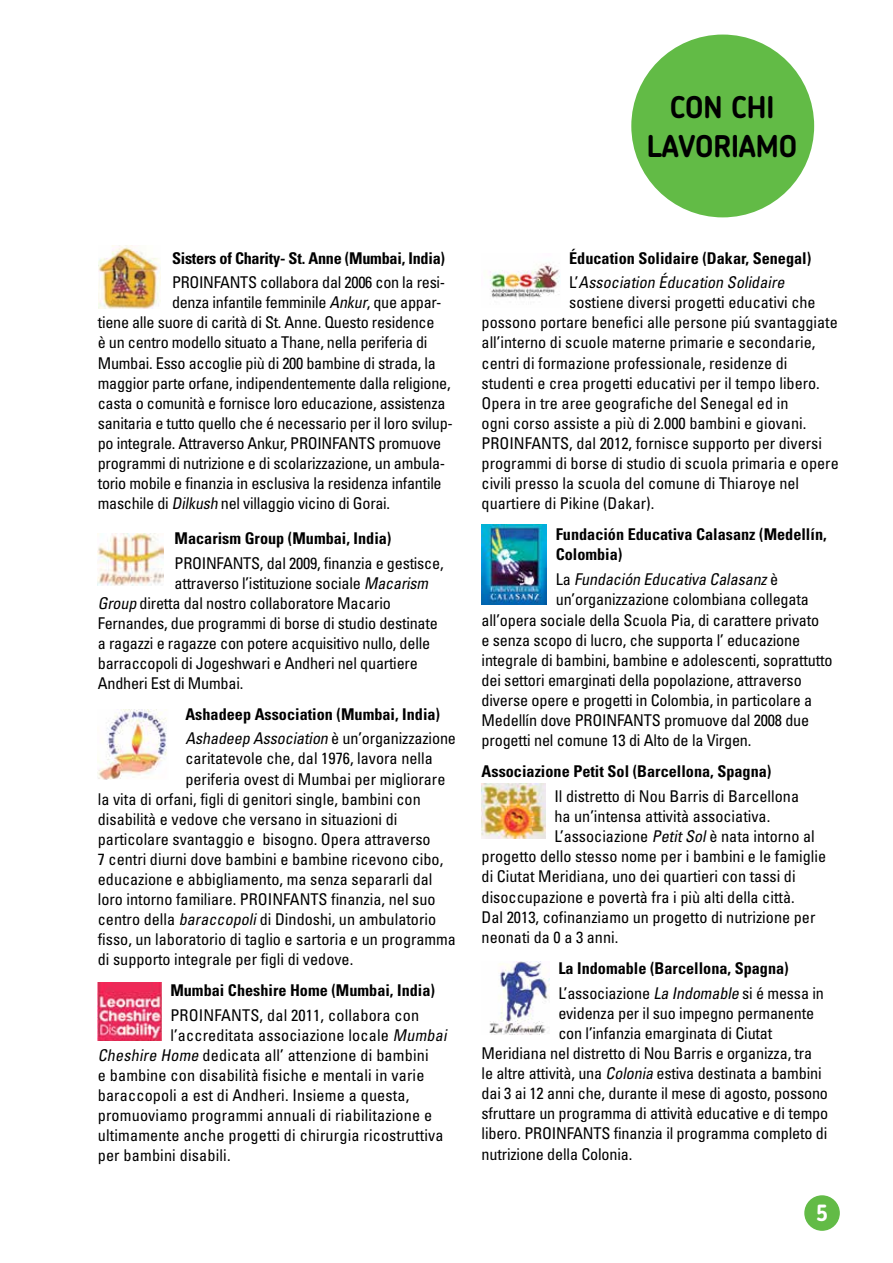
<style>
.page{position:relative;width:893px;height:1263px;background:#fff}
.page>*{position:absolute;margin:0;border:0;box-sizing:border-box;transform-origin:0 0}
.t1{font:700 30px/39px "Chevin";letter-spacing:-.02em;color:#000;text-align:center}
.t2{font:700 22.5px "Chevin";color:#fff}
.t3{font:condensed 16.2px/20.1px "Univers LT";color:#000}
.t4{font:700 condensed 16.2px/24.3px "Univers LT";color:#000}
.t5{font:italic condensed 16.2px "Univers LT";color:#000}
.s1{font-style:italic}
.s2{font-weight:400;font-style:italic}
.s3{font-weight:400}
.s4{font-style:normal}
</style>
<div class="page">
<div style="left:805px;top:1196px;width:34px;height:34px;background:#62bb46;border-radius:50%"></div>
<div style="left:804px;top:1195px;width:36px;height:36px;border:2px solid #62bb46;border-radius:50%"></div>
<img style="left:99px;top:246px;width:61px;height:62px">
<div style="left:631px;top:35px;width:183px;height:182px;background:#62bb46;border-radius:50%"></div>
<img style="left:98px;top:534px;width:65px;height:51px">
<img style="left:98px;top:710px;width:69px;height:70px">
<img style="left:98px;top:983px;width:64px;height:57px">
<img style="left:490px;top:263px;width:70px;height:36px">
<img style="left:482px;top:524px;width:65px;height:80px">
<img style="left:482px;top:784px;width:64px;height:55px">
<img style="left:489px;top:961px;width:61px;height:73px">
<h1 class="t1" style="left:647px;top:87px;width:152px">CON CHI<br>LAVORIAMO</h1>
<p class="t4" style="left:172px;top:246px;width:275px">Sisters of Charity- St. Anne (Mumbai, India)</p>
<p class="t3" style="left:172px;top:272px;width:275px">PROINFANTS collabora dal 2006 con la resi-</p>
<p class="t3" style="left:172px;top:292px;width:271px">denza infantile femminile <span class="s1">Ankur</span>, que appar-</p>
<p class="t3" style="left:98px;top:312px;width:338px">tiene alle suore di carità di St. Anne. Questo residence</p>
<p class="t3" style="left:98px;top:332px;width:331px">è un centro modello situato a Thane, nella periferia di</p>
<p class="t3" style="left:98px;top:352px;width:340px">Mumbai. Esso accoglie più di 200 bambine di strada, la</p>
<p class="t3" style="left:98px;top:373px;width:354px">maggior parte orfane, indipendentemente dalla religione,</p>
<p class="t3" style="left:98px;top:393px;width:349px">casta o comunità e fornisce loro educazione, assistenza</p>
<p class="t3" style="left:98px;top:413px;width:357px">sanitaria e tutto quello che é necessario per il loro svilup-</p>
<p class="t3" style="left:98px;top:433px;width:345px">po integrale. Attraverso Ankur, PROINFANTS promuove</p>
<p class="t3" style="left:98px;top:453px;width:349px">programmi di nutrizione e di scolarizzazione, un ambula-</p>
<p class="t3" style="left:98px;top:473px;width:345px">torio mobile e finanzia in esclusiva la residenza infantile</p>
<p class="t3" style="left:98px;top:493px;width:294px">maschile di <span class="s1">Dilkush</span> nel villaggio vicino di Gorai.</p>
<p class="t4" style="left:175px;top:526px;width:218px">Macarism Group (Mumbai, India)</p>
<p class="t3" style="left:175px;top:552px;width:271px">PROINFANTS, dal 2009, finanzia e gestisce,</p>
<p class="t3" style="left:175px;top:573px;width:259px">attraverso l’istituzione sociale <span class="s1">Macarism</span></p>
<p class="t3" style="left:98px;top:593px;width:295px"><span class="s1">Group</span> diretta dal nostro collaboratore Macario</p>
<p class="t3" style="left:98px;top:613px;width:342px">Fernandes, due programmi di borse di studio destinate</p>
<p class="t3" style="left:98px;top:633px;width:334px">a ragazzi e ragazze con potere acquisitivo nullo, delle</p>
<p class="t3" style="left:98px;top:653px;width:321px">barraccopoli di Jogeshwari e Andheri nel quartiere</p>
<p class="t3" style="left:98px;top:673px;width:147px">Andheri Est di Mumbai.</p>
<p class="t4" style="left:185px;top:702px;width:272px">Ashadeep Association (Mumbai, India)<br><span class="s2">Ashadeep Association</span> <span class="s3">è u n ’ o r g a n i zz a z i o n e</span></p>
<p class="t3" style="left:185px;top:748px;width:249px">caritatevole che, dal 1976, lavora nella</p>
<p class="t3" style="left:185px;top:768px;width:262px">periferia ovest di Mumbai per migliorare</p>
<p class="t3" style="left:98px;top:788px;width:324px">la vita di orfani, figli di genitori single, bambini con</p>
<p class="t3" style="left:98px;top:809px;width:301px">disabilità e vedove che versano in situazioni di</p>
<p class="t3" style="left:98px;top:829px;width:334px">particolare svantaggio e bisogno. Opera attraverso</p>
<p class="t3" style="left:98px;top:849px;width:347px">7 centri diurni dove bambini e bambine ricevono cibo,</p>
<p class="t3" style="left:98px;top:869px;width:336px">educazione e abbigliamento, ma senza separarli dal</p>
<p class="t3" style="left:98px;top:889px;width:339px">loro intorno familiare. PROINFANTS finanzia, nel suo</p>
<p class="t3" style="left:98px;top:909px;width:340px">centro della <span class="s1">baraccopoli</span>di Dindoshi, un ambulatorio</p>
<p class="t3" style="left:98px;top:929px;width:360px">fisso, un laboratorio di taglio e sartoria e un programma</p>
<p class="t3" style="left:98px;top:949px;width:257px">di supporto integrale per figli di vedove.</p>
<p class="t4" style="left:170px;top:978px;width:266px">Mumbai Cheshire Home (Mumbai, India)</p>
<p class="t3" style="left:170px;top:1004px;width:250px">PROINFANTS, dal 2011, collabora con</p>
<p class="t3" style="left:170px;top:1024px;width:281px">l’accreditata associazione locale <span class="s1">Mumbai</span></p>
<p class="t3" style="left:98px;top:1045px;width:332px"><span class="s1">Cheshire Home</span> dedicata all’ attenzione di bambini</p>
<p class="t3" style="left:98px;top:1065px;width:328px">e bambine con disabilità fisiche e mentali in varie</p>
<p class="t3" style="left:98px;top:1085px;width:313px">baraccopoli a est di Andheri. Insieme a questa,</p>
<p class="t3" style="left:98px;top:1105px;width:336px">promuoviamo programmi annuali di riabilitazione e</p>
<p class="t3" style="left:98px;top:1125px;width:347px">ultimamente anche progetti di chirurgia ricostruttiva</p>
<p class="t3" style="left:98px;top:1145px;width:134px">per bambini disabili.</p>
<p class="t4" style="left:569px;top:246px;width:244px">Éducation Solidaire (Dakar, Senegal)<br><span class="s3">L’</span> <span class="s2">Association Éducation Solidaire</span></p>
<p class="t3" style="left:482px;top:292px;width:359px;text-indent:88px">sostiene diversi progetti educativi che possono portare benefici alle persone piú svantaggiate all’interno di scuole materne primarie e secondarie, centri di formazione professionale, residenze di studenti e crea progetti educativi per il tempo libero.<br>Opera in tre aree geografiche del Senegal ed in<br>ogni corso assiste a più di 2.000 bambini e giovani.<br>PROINFANTS, dal 2012, fornisce supporto per diversi programmi di borse di studio di scuola primaria e opere civili presso la scuola del comune di Thiaroye nel quartiere di Pikine (Dakar).</p>
<p class="t4" style="left:556px;top:524px;width:272px;line-height:20.1px">Fundación Educativa Calasanz (Medellín,<br>Colombia)</p>
<p class="t5" style="left:556px;top:569px;width:224px"><span class="s4">L a</span> Fundación Educativa Calasanz<span class="s4">è</span></p>
<p class="t3" style="left:556px;top:589px;width:255px">un’organizzazione colombiana collegata</p>
<p class="t3" style="left:482px;top:609px;width:339px">all’opera sociale della Scuola Pia, di carattere privato</p>
<p class="t3" style="left:482px;top:629px;width:320px">e senza scopo di lucro, che supporta l’ educazione</p>
<p class="t3" style="left:482px;top:650px;width:353px">integrale di bambini, bambine e adolescenti, soprattutto</p>
<p class="t3" style="left:482px;top:670px;width:322px">dei settori emarginati della popolazione, attraverso</p>
<p class="t3" style="left:482px;top:690px;width:332px">diverse opere e progetti in Colombia, in particolare a</p>
<p class="t3" style="left:482px;top:710px;width:329px">Medellín dove PROINFANTS promuove dal 2008 due</p>
<p class="t3" style="left:482px;top:730px;width:271px">progetti nel comune 13 di Alto de la Virgen.</p>
<p class="t4" style="left:482px;top:759px;width:291px">Associazione Petit Sol (Barcellona, Spagna)</p>
<p class="t3" style="left:554px;top:786px;width:246px">Il distretto di Nou Barris di Barcellona</p>
<p class="t3" style="left:554px;top:806px;width:217px">ha un’intensa attività associativa.</p>
<p class="t3" style="left:554px;top:826px;width:262px">L’associazione <span class="s1">PetitSol</span>è nata intorno al</p>
<p class="t3" style="left:482px;top:846px;width:346px">progetto dello stesso nome per i bambini e le famiglie</p>
<p class="t3" style="left:482px;top:866px;width:316px">di Ciutat Meridiana, uno dei quartieri con tassi di</p>
<p class="t3" style="left:482px;top:886px;width:315px">disoccupazione e povertà fra i più alti della città.</p>
<p class="t3" style="left:482px;top:907px;width:335px">Dal 2013, cofinanziamo un progetto di nutrizione per</p>
<p class="t3" style="left:482px;top:927px;width:138px">neonati da 0 a 3 anni.</p>
<p class="t4" style="left:558px;top:955px;width:267px;line-height:25.2px">La Indomable (Barcellona, Spagna)<br><span class="s3">L’associazione</span> <span class="s2">La Indomable</span> <span class="s3">si é messa in</span></p>
<p class="t3" style="left:558px;top:1003px;width:257px">evidenza per il suo impegno permanente</p>
<p class="t3" style="left:558px;top:1023px;width:216px">con l’infanzia emarginata di Ciutat</p>
<p class="t3" style="left:482px;top:1043px;width:332px">Meridiana nel distretto di Nou Barris e organizza, tra</p>
<p class="t3" style="left:482px;top:1063px;width:342px">le altre attività, una <span class="s1">Colonia</span> estiva destinata a bambini</p>
<p class="t3" style="left:482px;top:1083px;width:348px">dai 3 ai 12 anni che, durante il mese di agosto, possono</p>
<p class="t3" style="left:482px;top:1103px;width:348px">sfruttare un programma di attività educative e di tempo</p>
<p class="t3" style="left:482px;top:1123px;width:347px">libero. PROINFANTS finanzia il programma completo di</p>
<p class="t3" style="left:482px;top:1143px;width:152px">nutrizione della Colonia.</p>
<h2 class="t2" style="left:816px;top:1198px;width:14px">5</h2>
</div>
